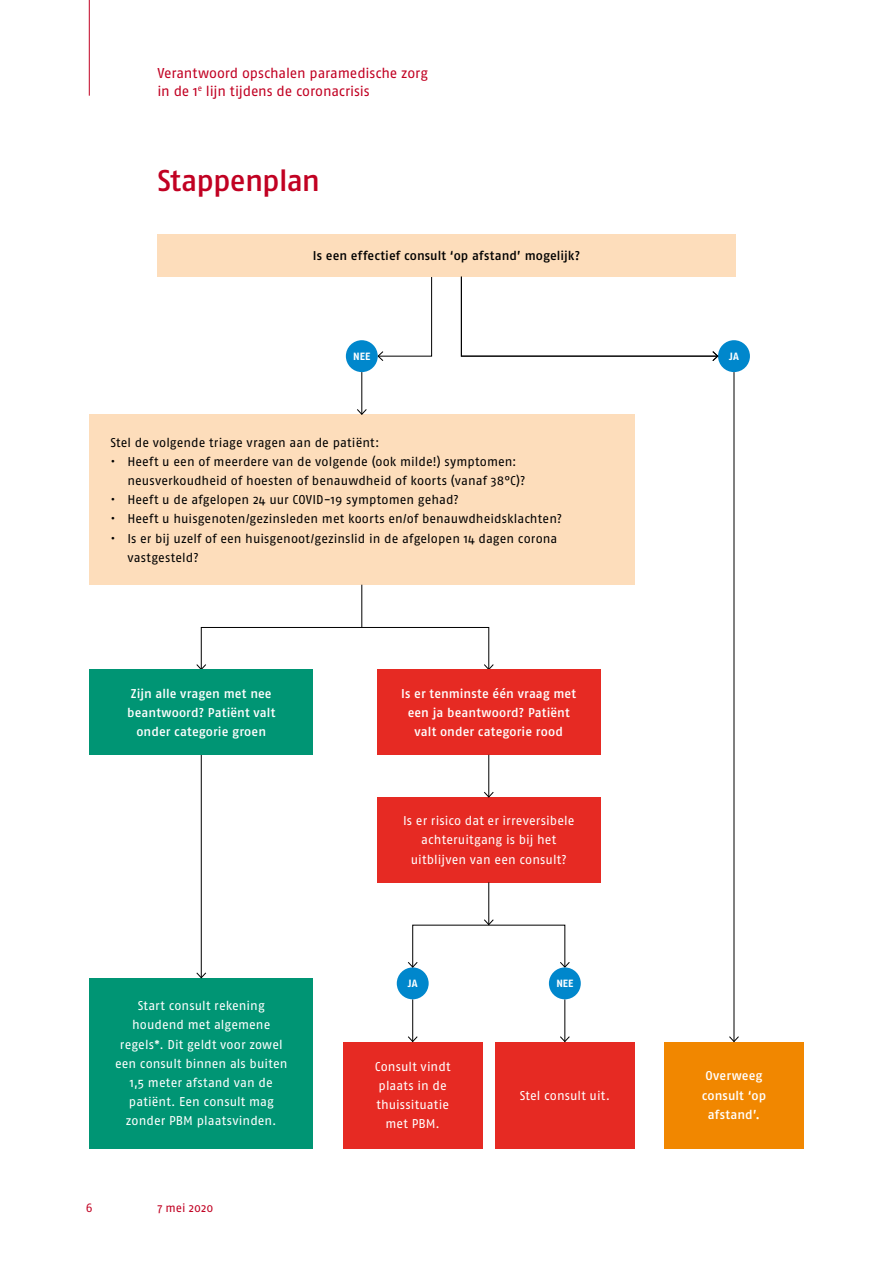
<style>
.page{position:relative;width:893px;height:1263px;background:#fff}
.page>*{position:absolute;margin:0;border:0;box-sizing:border-box;transform-origin:0 0}
.t1{font:500 30px "Fago No";letter-spacing:-.03em;color:#c10122}
.t2{font:14.25px/18px "Fago No";letter-spacing:-.01em;color:#c10122}
.t3{font:12.75px/19.2px "Fago No";letter-spacing:.005em;color:#000}
.t4{font:12.75px/19.2px "Fago No";letter-spacing:.005em;color:#fff;text-align:center}
.t5{font:500 12.75px/19.2px "Fago No";letter-spacing:.01em;color:#fff;text-align:center}
.t6{font:500 12.75px "Fago No";letter-spacing:.01em;color:#000}
.t7{font:12px "Fago No";letter-spacing:-.005em;color:#c10122}
.t8{font:12px "Fago No Tf";color:#c10122}
.t9{font:700 10.5px "Fago No";color:#fff}
</style>
<div class="page">
<hr style="left:89px;top:0;width:1px;height:96px;background:#c10122">
<div style="left:664px;top:1042px;width:140px;height:106px;background:#f18700"></div>
<div style="left:89px;top:415px;width:545px;height:170px;background:#fdddbb"></div>
<svg style="left:377px;top:276px;width:55px;height:85px"></svg>
<div style="left:343px;top:1042px;width:139px;height:106px;background:#e62a23"></div>
<div style="left:495px;top:1042px;width:139px;height:106px;background:#e62a23"></div>
<div style="left:377px;top:797px;width:224px;height:85px;background:#e62a23"></div>
<div style="left:89px;top:978px;width:224px;height:170px;background:#009574"></div>
<div style="left:718px;top:340px;width:32px;height:32px;background:#0087cc;border-radius:50%"></div>
<div style="left:346px;top:340px;width:32px;height:32px;background:#0087cc;border-radius:50%"></div>
<hr style="left:488px;top:882px;width:1px;height:42px;background:#000">
<svg style="left:484px;top:919px;width:10px;height:6px"></svg>
<hr style="left:412px;top:999px;width:1px;height:42px;background:#000">
<svg style="left:408px;top:1036px;width:10px;height:6px"></svg>
<hr style="left:565px;top:999px;width:1px;height:42px;background:#000">
<svg style="left:560px;top:1036px;width:10px;height:6px"></svg>
<div style="left:397px;top:967px;width:32px;height:32px;background:#0087cc;border-radius:50%"></div>
<svg style="left:560px;top:961px;width:10px;height:6px"></svg>
<svg style="left:408px;top:961px;width:10px;height:7px"></svg>
<hr style="left:201px;top:755px;width:1px;height:223px;background:#000">
<svg style="left:196px;top:972px;width:10px;height:6px"></svg>
<hr style="left:362px;top:585px;width:1px;height:42px;background:#000">
<div style="left:201px;top:627px;width:288px;height:43px;border:1px solid #000"></div>
<svg style="left:484px;top:664px;width:10px;height:6px"></svg>
<svg style="left:196px;top:664px;width:10px;height:6px"></svg>
<div style="left:549px;top:967px;width:32px;height:32px;background:#0087cc;border-radius:50%"></div>
<hr style="left:734px;top:372px;width:1px;height:669px;background:#000">
<svg style="left:729px;top:1036px;width:10px;height:6px"></svg>
<div style="left:89px;top:670px;width:224px;height:85px;background:#009574"></div>
<div style="left:377px;top:670px;width:224px;height:85px;background:#e62a23"></div>
<hr style="left:362px;top:372px;width:1px;height:42px;background:#000">
<svg style="left:357px;top:409px;width:10px;height:6px"></svg>
<hr style="left:488px;top:755px;width:1px;height:42px;background:#000">
<svg style="left:484px;top:791px;width:10px;height:7px"></svg>
<div style="left:157px;top:234px;width:579px;height:42px;background:#fdddbb"></div>
<svg style="left:461px;top:276px;width:257px;height:85px"></svg>
<p class="t2" style="left:157px;top:64px;width:272px">Verantwoord opschalen paramedische zorg in de 1<sup>e</sup> lijn tijdens de coronacrisis</p>
<h1 class="t1" style="left:157px;top:164px;width:164px">Stappenplan</h1>
<p class="t6" style="left:313px;top:248px;width:269px">Is een effectief consult ‘op afstand’ mogelijk?</p>
<p class="t9" style="left:353px;top:350px;width:18px">NEE</p>
<p class="t9" style="left:729px;top:350px;width:11px">JA</p>
<p class="t3" style="left:110px;top:433px;width:271px">Stel de volgende triage vragen aan de patiënt:</p>
<p class="t3" style="left:127px;top:452px;width:400px;text-indent:-17px">• Heeft u een of meerdere van de volgende (ook milde!) symptomen: neusverkoudheid of hoesten of benauwdheid of koorts (vanaf 38°C)?</p>
<p class="t3" style="left:110px;top:490px;width:350px">• Heeft u de afgelopen 24 uur COVID-19 symptomen gehad?</p>
<p class="t3" style="left:110px;top:509px;width:453px">• Heeft u huisgenoten/gezinsleden met koorts en/of benauwdheidsklachten?</p>
<p class="t3" style="left:127px;top:528px;width:432px;text-indent:-17px">• Is er bij uzelf of een huisgenoot/gezinslid in de afgelopen 14 dagen corona vastgesteld?</p>
<p class="t5" style="left:127px;top:683px;width:150px">Zijn alle vragen met nee beantwoord? Patiënt valt onder categorie groen</p>
<p class="t5" style="left:401px;top:683px;width:176px">Is er tenminste één vraag met een ja beantwoord? Patiënt valt onder categorie rood</p>
<p class="t4" style="left:403px;top:811px;width:173px">Is er risico dat er irreversibele achteruitgang is bij het uitblijven van een consult?</p>
<p class="t4" style="left:115px;top:996px;width:174px">Start consult rekening houdend met algemene regels*. Dit geldt voor zowel een consult binnen als buiten<br>1,5 meter afstand van de patiënt. Een consult mag zonder PBM plaatsvinden.</p>
<p class="t8" style="left:86px;top:1201px;width:8px">6</p>
<p class="t7" style="left:157px;top:1201px;width:58px">7 mei 2020</p>
<p class="t9" style="left:408px;top:977px;width:11px">JA</p>
<p class="t9" style="left:556px;top:977px;width:18px">NEE</p>
<p class="t4" style="left:375px;top:1057px;width:77px">Consult vindt plaats in de thuissituatie met PBM.</p>
<p class="t4" style="left:520px;top:1085px;width:92px">Stel consult uit.</p>
<p class="t5" style="left:702px;top:1066px;width:66px">Overweeg consult ‘op afstand’.</p>
</div>
